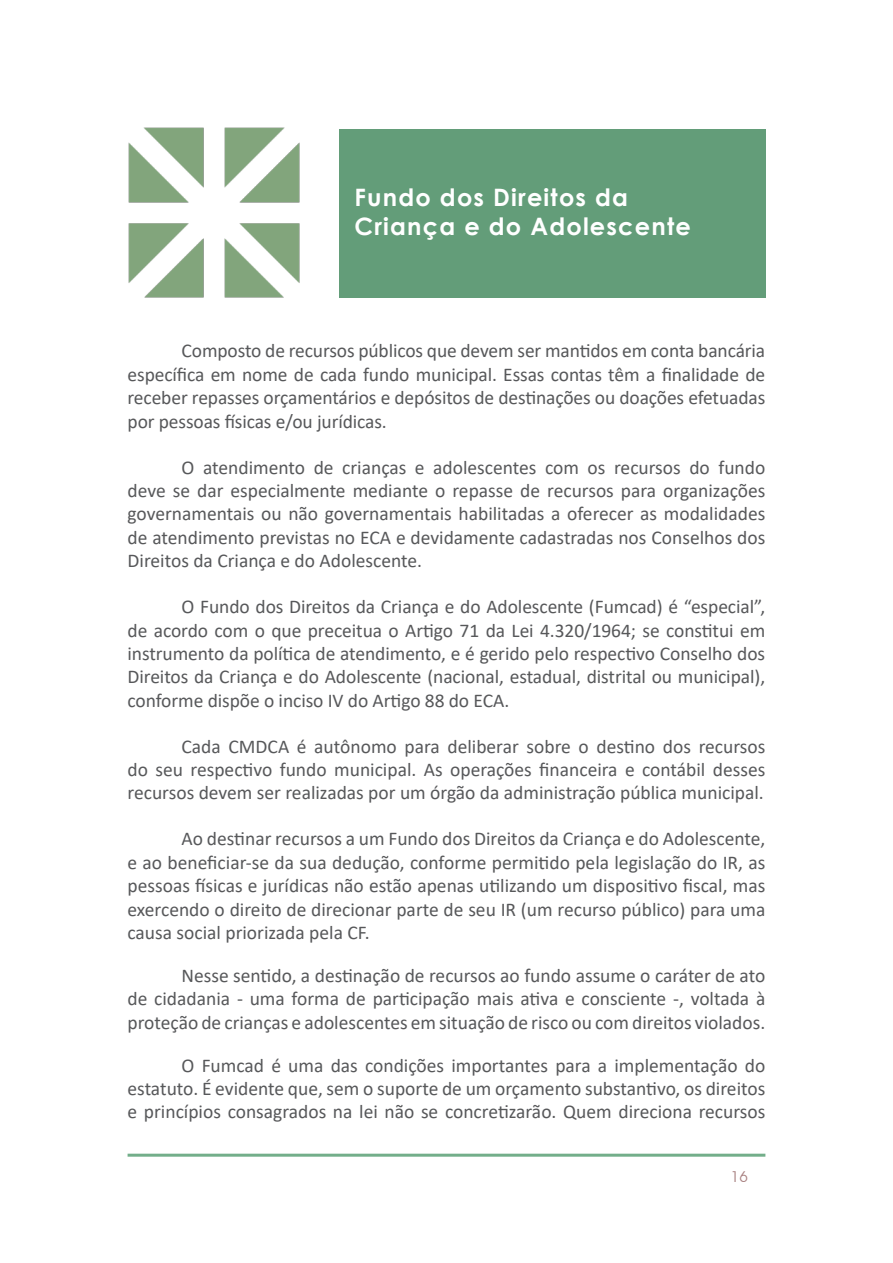
<style>
.page{position:relative;width:893px;height:1263px;background:#fff}
.page>*{position:absolute;margin:0;border:0;box-sizing:border-box;transform-origin:0 0}
.t1{font:700 24px/28.8px "Century Gothic";letter-spacing:.05em;color:#fff}
.t2{font:19.5px/23.4px "Calibri";color:#57585a;text-align:justify}
.t3{font:15px "Avant Garde IT Cby BT";color:#a88080}
</style>
<div class="page">
<img style="left:128px;top:127px;width:172px;height:171px">
<div style="left:339px;top:129px;width:426px;height:169px;background:#639d79"></div>
<hr style="left:128px;top:1154px;width:637px;height:3px;background:#73ae8a">
<p class="t1" style="left:354px;top:182px;width:338px">Fundo dos Direitos da<br>Criança e do Adolescente</p>
<p class="t2" style="left:128px;top:339px;width:639px;text-indent:54px">Composto de recursos públicos que devem ser mantidos em conta bancária específica em nome de cada fundo municipal. Essas contas têm a finalidade de receber repasses orçamentários e depósitos de destinações ou doações efetuadas por pessoas físicas e/ou jurídicas.</p>
<p class="t2" style="left:128px;top:455px;width:639px;text-indent:54px">O atendimento de crianças e adolescentes com os recursos do fundo deve se dar especialmente mediante o repasse de recursos para organizações governamentais ou não governamentais habilitadas a oferecer as modalidades de atendimento previstas no ECA e devidamente cadastradas nos Conselhos dos Direitos da Criança e do Adolescente.</p>
<p class="t2" style="left:128px;top:594px;width:639px;text-indent:54px">O Fundo dos Direitos da Criança e do Adolescente (Fumcad) é “especial”, de acordo com o que preceitua o Artigo 71 da Lei 4.320/1964; se constitui em instrumento da política de atendimento, e é gerido pelo respectivo Conselho dos Direitos da Criança e do Adolescente (nacional, estadual, distrital ou municipal), conforme dispõe o inciso IV do Artigo 88 do ECA.</p>
<p class="t2" style="left:128px;top:734px;width:639px;text-indent:54px">Cada CMDCA é autônomo para deliberar sobre o destino dos recursos do seu respectivo fundo municipal. As operações financeira e contábil desses recursos devem ser realizadas por um órgão da administração pública municipal.</p>
<p class="t2" style="left:128px;top:827px;width:639px;text-indent:54px">Ao destinar recursos a um Fundo dos Direitos da Criança e do Adolescente, e ao beneficiar-se da sua dedução, conforme permitido pela legislação do IR, as pessoas físicas e jurídicas não estão apenas utilizando um dispositivo fiscal, mas exercendo o direito de direcionar parte de seu IR (um recurso público) para uma causa social priorizada pela CF.</p>
<p class="t2" style="left:128px;top:963px;width:639px;text-indent:54px">Nesse sentido, a destinação de recursos ao fundo assume o caráter de ato de cidadania - uma forma de participação mais ativa e consciente -, voltada à proteção de crianças e adolescentes em situação de risco ou com direitos violados.</p>
<p class="t2" style="left:128px;top:1053px;width:639px;text-indent:54px">O Fumcad é uma das condições importantes para a implementação do estatuto. É evidente que, sem o suporte de um orçamento substantivo, os direitos e princípios consagrados na lei não se concretizarão. Quem direciona recursos</p>
<p class="t3" style="left:731px;top:1168px;width:18px">16</p>
</div>
